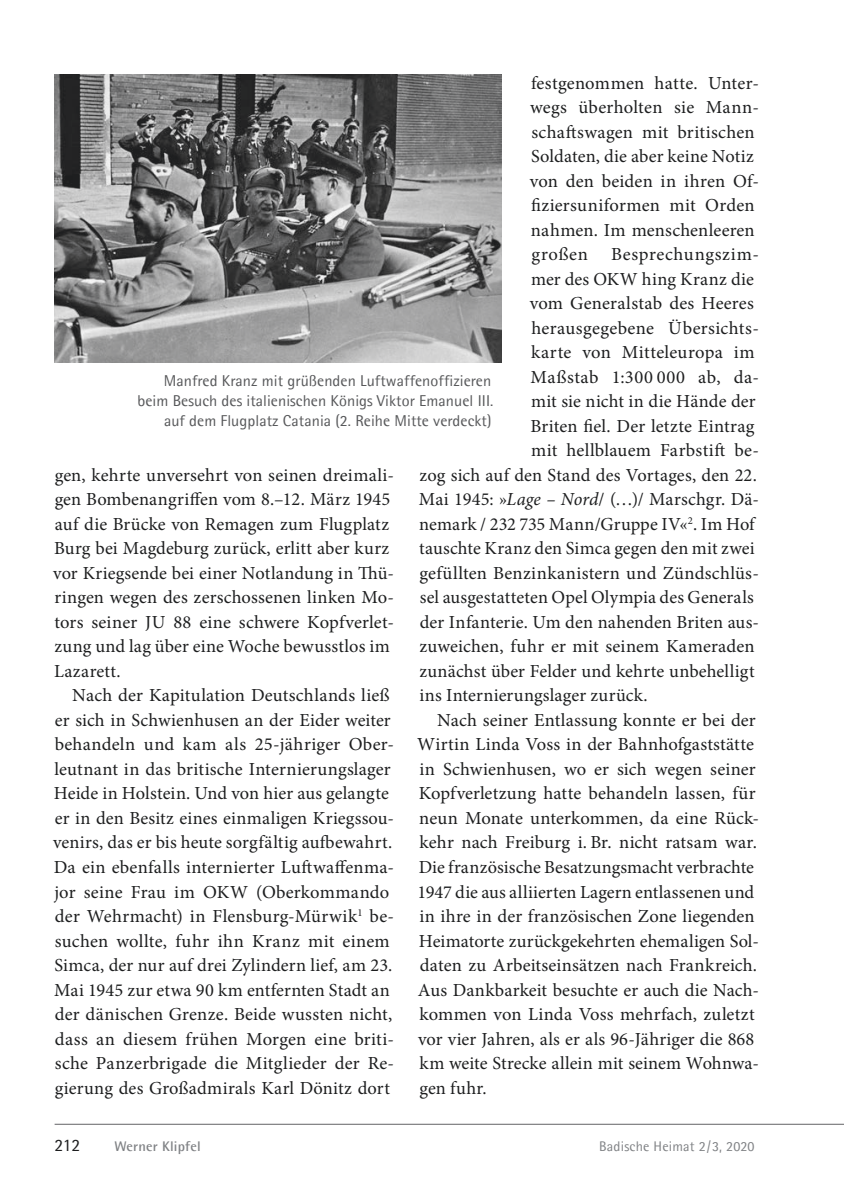
<style>
.page{position:relative;width:844px;height:1191px;background:#fff}
.page>*{position:absolute;margin:0;border:0;box-sizing:border-box;transform-origin:0 0}
.t1{font:18.38px/24.5px "Minion Pro";letter-spacing:.01em;color:#1d1e1f}
.t2{font:18.38px "Minion Pro";letter-spacing:.03em;color:#1d1e1f}
.t3{font:18.38px "Minion Pro";letter-spacing:.035em;color:#1d1e1f}
.t4{font:17.5px "Agfa Rotis Semisans";color:#1d1e1f}
.t5{font:15.75px/20.1px "Agfa Rotis Semisans";letter-spacing:.005em;color:#57585a;text-align:right}
.t6{font:14px "Agfa Rotis Semisans";letter-spacing:.015em;color:#808285}
.t7{font:700 14px "Agfa Rotis Semisans";letter-spacing:.015em;color:#808285}
.s1{font-style:italic}
</style>
<div class="page">
<hr style="left:55px;top:1124px;width:788px;height:1px;background:#636366">
<img style="left:55px;top:75px;width:446px;height:288px">
<p class="t1" style="left:529px;top:72px;width:231px">festgenommen hatte. Unter&shy;wegs überholten sie Mann&shy;schaftswagen mit britischen<br>Soldaten, die aber keine Notiz von den beiden in ihren Of&shy;fiziersuniformen mit Orden nahmen. Im menschenleeren großen</p>
<p class="t3" style="left:611px;top:247px;width:149px">Besprechungszim-</p>
<p class="t1" style="left:531px;top:268px;width:224px">mer des OKW hing Kranz die</p>
<p class="t1" style="left:529px;top:293px;width:225px">vom Generalstab des Heeres</p>
<p class="t1" style="left:531px;top:317px;width:229px">herausgegebene Übersichts-</p>
<p class="t1" style="left:531px;top:342px;width:225px">karte von Mitteleuropa im</p>
<p class="t2" style="left:530px;top:369px;width:230px">Maßstab 1:300 000 ab, da-</p>
<p class="t1" style="left:531px;top:391px;width:226px">mit sie nicht in die Hände der</p>
<p class="t1" style="left:530px;top:415px;width:225px">Briten fiel. Der letzte Eintrag</p>
<p class="t1" style="left:531px;top:440px;width:229px">mit hellblauem Farbstift be-</p>
<p class="t1" style="left:419px;top:464px;width:339px">zog sich auf den Stand des Vortages, den 22.</p>
<p class="t1" style="left:419px;top:489px;width:341px">Mai 1945: »<span class="s1">Lage – Nord</span>/ (…)/ Marschgr. Dä-</p>
<p class="t1" style="left:419px;top:513px;width:337px">nemark / 232 735 Mann/Gruppe IV«<sup>2</sup>. Im Hof</p>
<p class="t1" style="left:419px;top:538px;width:337px">tauschte Kranz den Simca gegen den mit zwei</p>
<p class="t1" style="left:419px;top:562px;width:341px">gefüllten Benzinkanistern und Zündschlüs-</p>
<p class="t1" style="left:419px;top:587px;width:335px">sel ausgestatteten Opel Olympia des Generals</p>
<p class="t1" style="left:420px;top:611px;width:340px">der Infanterie. Um den nahenden Briten aus-</p>
<p class="t1" style="left:419px;top:636px;width:337px">zuweichen, fuhr er mit seinem Kameraden</p>
<p class="t1" style="left:419px;top:660px;width:337px">zunächst über Felder und kehrte unbehelligt</p>
<p class="t1" style="left:419px;top:685px;width:230px">ins Internierungslager zurück.</p>
<p class="t1" style="left:437px;top:709px;width:320px">Nach seiner Entlassung konnte er bei der</p>
<p class="t1" style="left:417px;top:734px;width:338px">Wirtin Linda Voss in der Bahnhofgaststätte</p>
<p class="t1" style="left:419px;top:758px;width:338px">in Schwienhusen, wo er sich wegen seiner</p>
<p class="t1" style="left:419px;top:782px;width:338px">Kopfverletzung hatte behandeln lassen, für</p>
<p class="t1" style="left:419px;top:807px;width:341px">neun Monate unterkommen, da eine Rück-</p>
<p class="t1" style="left:419px;top:831px;width:339px">kehr nach Freiburg i. Br. nicht ratsam war.</p>
<p class="t1" style="left:418px;top:856px;width:337px">Die französische Besatzungsmacht verbrachte</p>
<p class="t1" style="left:417px;top:881px;width:338px">1947 die aus alliierten Lagern entlassenen und</p>
<p class="t1" style="left:419px;top:905px;width:336px">in ihre in der französischen Zone liegenden</p>
<p class="t1" style="left:419px;top:930px;width:341px">Heimatorte zurückgekehrten ehemaligen Sol-</p>
<p class="t1" style="left:420px;top:954px;width:339px">daten zu Arbeitseinsätzen nach Frankreich.</p>
<p class="t1" style="left:418px;top:979px;width:342px">Aus Dankbarkeit besuchte er auch die Nach-</p>
<p class="t1" style="left:419px;top:1003px;width:336px">kommen von Linda Voss mehrfach, zuletzt</p>
<p class="t1" style="left:418px;top:1028px;width:338px">vor vier Jahren, als er als 96-Jähriger die 868</p>
<p class="t1" style="left:419px;top:1052px;width:341px">km weite Strecke allein mit seinem Wohnwa-</p>
<p class="t1" style="left:419px;top:1077px;width:69px">gen fuhr.</p>
<p class="t5" style="left:137px;top:370px;width:357px">Manfred Kranz mit grüßenden Luftwaffenoffizieren beim Besuch des italienischen Königs Viktor Emanuel III. auf dem Flugplatz Catania (2. Reihe Mitte verdeckt)</p>
<p class="t1" style="left:55px;top:464px;width:341px">gen, kehrte unversehrt von seinen dreimali-</p>
<p class="t1" style="left:55px;top:489px;width:337px">gen Bombenangriffen vom 8.–12. März 1945</p>
<p class="t1" style="left:55px;top:513px;width:335px">auf die Brücke von Remagen zum Flugplatz</p>
<p class="t1" style="left:54px;top:538px;width:336px">Burg bei Magdeburg zurück, erlitt aber kurz</p>
<p class="t1" style="left:53px;top:562px;width:342px">vor Kriegsende bei einer Notlandung in Thü-</p>
<p class="t1" style="left:54px;top:587px;width:341px">ringen wegen des zerschossenen linken Mo-</p>
<p class="t1" style="left:54px;top:611px;width:341px">tors seiner JU 88 eine schwere Kopfverlet-</p>
<p class="t1" style="left:54px;top:636px;width:337px">zung und lag über eine Woche bewusstlos im</p>
<p class="t1" style="left:54px;top:660px;width:68px">Lazarett.</p>
<p class="t1" style="left:72px;top:685px;width:319px">Nach der Kapitulation Deutschlands ließ</p>
<p class="t1" style="left:55px;top:709px;width:337px">er sich in Schwienhusen an der Eider weiter</p>
<p class="t1" style="left:55px;top:734px;width:341px">behandeln und kam als 25-jähriger Ober-</p>
<p class="t1" style="left:55px;top:758px;width:337px">leutnant in das britische Internierungslager</p>
<p class="t1" style="left:54px;top:783px;width:336px">Heide in Holstein. Und von hier aus gelangte</p>
<p class="t1" style="left:55px;top:807px;width:340px">er in den Besitz eines einmaligen Kriegssou-</p>
<p class="t1" style="left:53px;top:832px;width:340px">venirs, das er bis heute sorgfältig aufbewahrt.</p>
<p class="t1" style="left:54px;top:856px;width:341px">Da ein ebenfalls internierter Luftwaffenma-</p>
<p class="t1" style="left:54px;top:881px;width:336px">jor seine Frau im OKW (Oberkommando</p>
<p class="t1" style="left:55px;top:905px;width:340px">der Wehrmacht) in Flensburg-Mürwik<sup>1</sup> be-</p>
<p class="t1" style="left:55px;top:930px;width:336px">suchen wollte, fuhr ihn Kranz mit einem</p>
<p class="t1" style="left:54px;top:954px;width:339px">Simca, der nur auf drei Zylindern lief, am 23.</p>
<p class="t1" style="left:54px;top:979px;width:337px">Mai 1945 zur etwa 90 km entfernten Stadt an</p>
<p class="t1" style="left:55px;top:1003px;width:339px">der dänischen Grenze. Beide wussten nicht,</p>
<p class="t1" style="left:55px;top:1028px;width:340px">dass an diesem frühen Morgen eine briti-</p>
<p class="t1" style="left:55px;top:1052px;width:340px">sche Panzerbrigade die Mitglieder der Re-</p>
<p class="t1" style="left:55px;top:1077px;width:336px">gierung des Großadmirals Karl Dönitz dort</p>
<p class="t4" style="left:55px;top:1134px;width:27px">212</p>
<p class="t7" style="left:114px;top:1137px;width:88px">Werner Klipfel</p>
<p class="t6" style="left:599px;top:1137px;width:157px">Badische Heimat 2 / 3, 2020</p>
</div>
